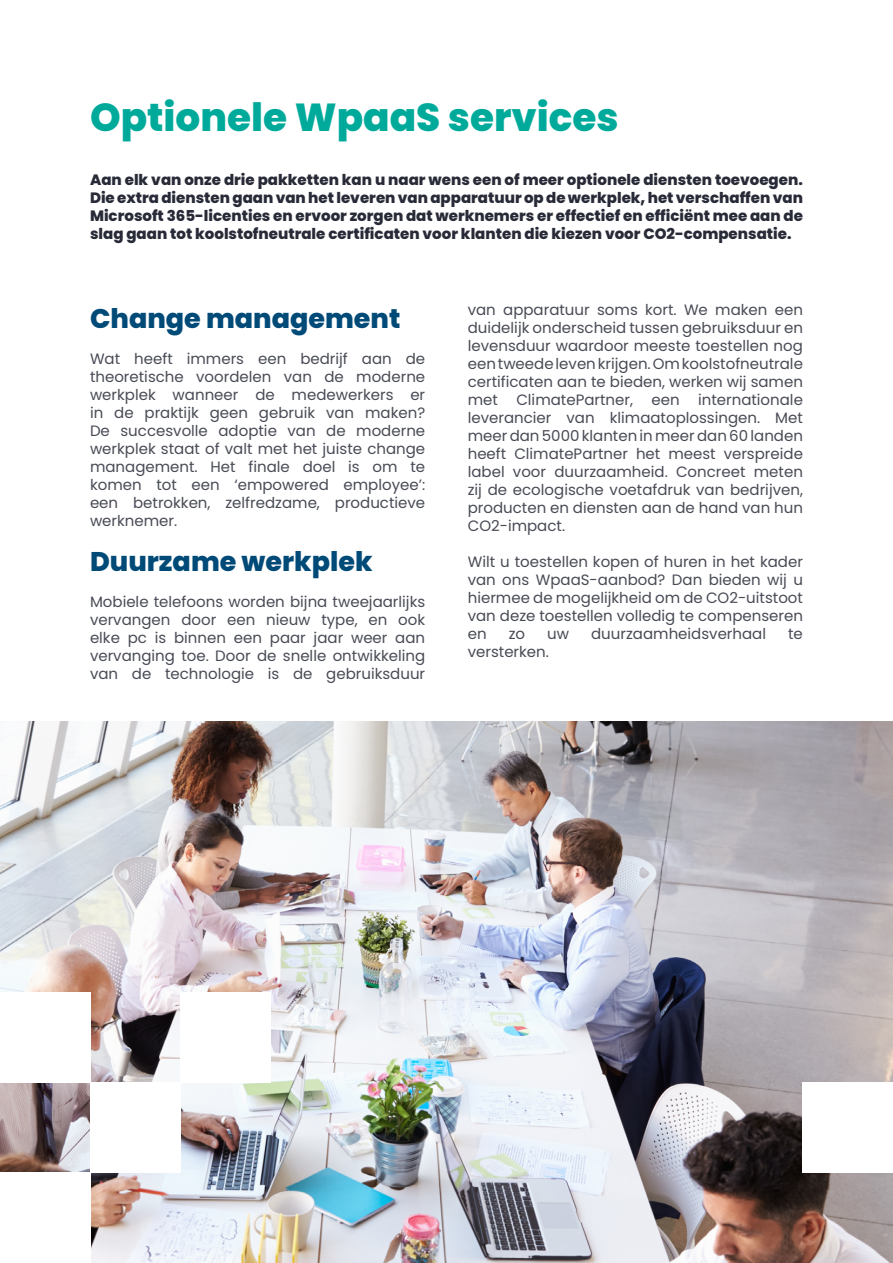
<style>
.page{position:relative;width:893px;height:1263px;background:#fff}
.page>*{position:absolute;margin:0;border:0;box-sizing:border-box;transform-origin:0 0}
.t1{font:800 39px "Poppins";color:#00aa9b}
.t2{font:800 27px "Poppins";color:#004a78}
.t3{font:15px/18px "Poppins";color:#484b55;text-align:justify}
.t4{font:800 15px/18px "Poppins";color:#282b37;text-align:justify}
</style>
<div class="page">
<img style="left:0;top:721px;width:893px;height:542px">
<div style="left:803px;top:1083px;width:90px;height:90px;background:#fff"></div>
<div style="left:0;top:1173px;width:90px;height:90px;background:#fff"></div>
<div style="left:90px;top:1083px;width:90px;height:90px;background:#fff"></div>
<div style="left:180px;top:993px;width:90px;height:90px;background:#fff"></div>
<div style="left:0;top:993px;width:90px;height:90px;background:#fff"></div>
<hr style="left:892px;top:631px;width:1px;height:90px;background:#f04e45">
<h1 class="t1" style="left:90px;top:95px;width:530px">Optionele WpaaS services</h1>
<p class="t4" style="left:90px;top:171px;width:714px">Aan elk van onze drie pakketten kan u naar wens een of meer optionele diensten toevoegen.<br>Die extra diensten gaan van het leveren van apparatuur op de werkplek, het verschaffen van Microsoft 365-licenties en ervoor zorgen dat werknemers er effectief en efficiënt mee aan de slag gaan tot koolstofneutrale certificaten voor klanten die kiezen voor CO2-compensatie.</p>
<h2 class="t2" style="left:90px;top:303px;width:312px">Change management</h2>
<p class="t3" style="left:90px;top:350px;width:337px">Wat heeft immers een bedrijf aan de theoretische voordelen van de moderne werkplek wanneer de medewerkers er in de praktijk geen gebruik van maken?<br>De succesvolle adoptie van de moderne werkplek staat of valt met het juiste change management. Het finale doel is om te komen tot een ‘empowered employee’: een betrokken, zelfredzame, productieve werknemer.</p>
<h2 class="t2" style="left:90px;top:546px;width:284px">Duurzame werkplek</h2>
<p class="t3" style="left:90px;top:593px;width:337px">Mobiele telefoons worden bijna tweejaarlijks vervangen door een nieuw type, en ook elke pc is binnen een paar jaar weer aan vervanging toe. Door de snelle ontwikkeling van de technologie is de gebruiksduur</p>
<p class="t3" style="left:468px;top:301px;width:337px">van apparatuur soms kort. We maken een duidelijk onderscheid tussen gebruiksduur en levensduur waardoor meeste toestellen nog een tweede leven krijgen. Om koolstofneutrale certificaten aan te bieden, werken wij samen met ClimatePartner, een internationale leverancier van klimaatoplossingen. Met meer dan 5000 klanten in meer dan 60 landen heeft ClimatePartner het meest verspreide label voor duurzaamheid. Concreet meten zij de ecologische voetafdruk van bedrijven, producten en diensten aan de hand van hun CO2-impact.</p>
<p class="t3" style="left:468px;top:553px;width:337px">Wilt u toestellen kopen of huren in het kader van ons WpaaS-aanbod? Dan bieden wij u hiermee de mogelijkheid om de CO2-uitstoot van deze toestellen volledig te compenseren en</p>
<p class="t3" style="left:509px;top:625px;width:18px">zo</p>
<p class="t3" style="left:547px;top:625px;width:23px">uw</p>
<p class="t3" style="left:591px;top:625px;width:176px">duurzaamheidsverhaal</p>
<p class="t3" style="left:788px;top:625px;width:16px">te</p>
<p class="t3" style="left:468px;top:643px;width:83px">versterken.</p>
</div>
